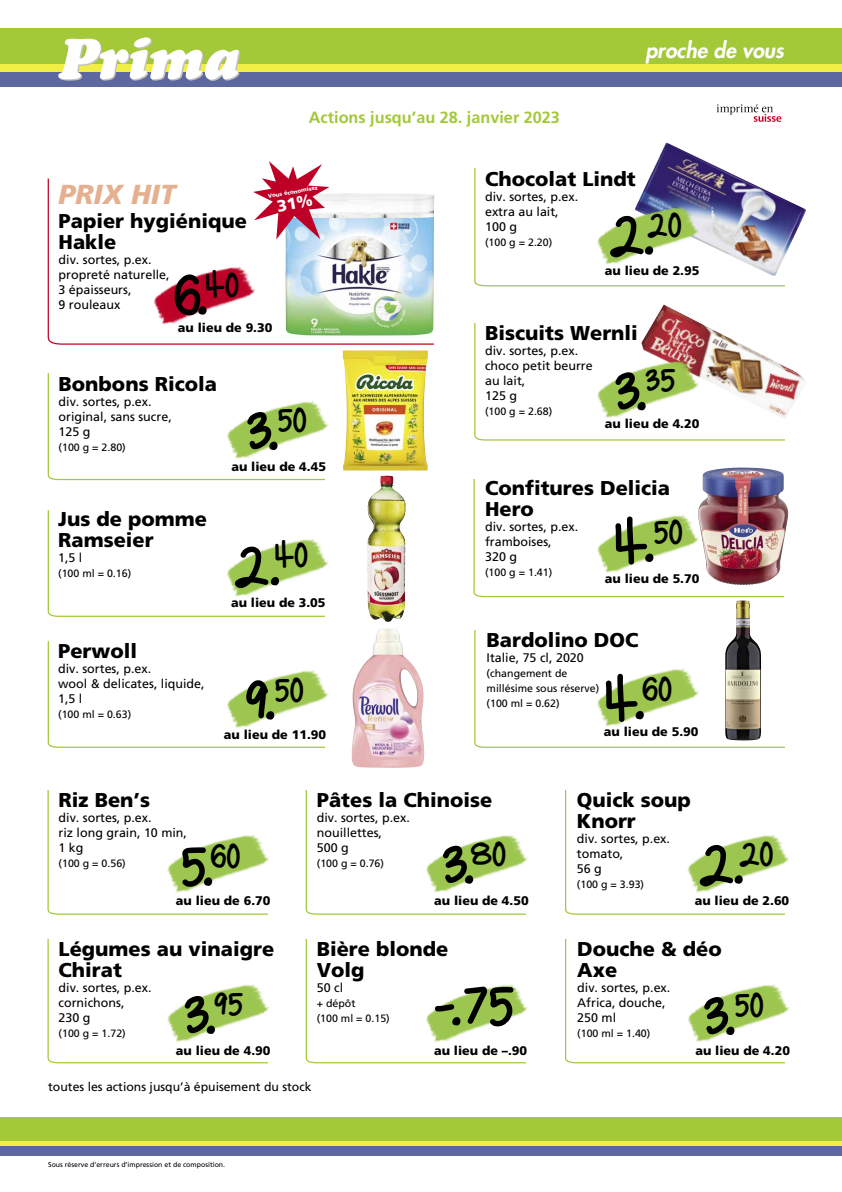
<style>
.page{position:relative;width:842px;height:1192px;background:#fff}
.page>*{position:absolute;margin:0;border:0;box-sizing:border-box;transform-origin:0 0}
.t1{font:italic 56.85px "Cooper Black Std";color:#fff}
.t2{font:55px "Selenes Handwriting 1";color:#000}
.t3{font:italic 900 27.5px "Frutiger LT";color:#e5b08f}
.t4{font:italic 800 21.1px "Futura";color:#fff}
.t5{font:900 20px/21.2px "Frutiger LT";color:#000}
.t6{font:700 16.25px "Frutiger LT";color:#a3c838}
.t7{font:12.5px/15px "Frutiger LT";color:#000}
.t8{font:900 12.5px "Frutiger LT";color:#000}
.t9{font:12.25px "Frutiger LT";color:#000}
.t10{font:10.6px/15px "Frutiger LT";color:#000}
.t11{font:7px "Frutiger LT";color:#000}
.t12{font:900 5.65px "Frutiger LT";color:#fff}
</style>
<div class="page">
<img style="left:351px;top:629px;width:73px;height:139px">
<svg style="left:48px;top:179px;width:386px;height:166px"></svg>
<img style="left:343px;top:350px;width:85px;height:121px">
<img style="left:285px;top:193px;width:149px;height:142px">
<img style="left:653px;top:143px;width:153px;height:112px">
<img style="left:367px;top:476px;width:19px;height:64px">
<img style="left:653px;top:306px;width:152px;height:112px">
<img style="left:702px;top:467px;width:86px;height:73px">
<img style="left:736px;top:600px;width:14px;height:30px">
<svg style="left:48px;top:374px;width:165px;height:106px"></svg>
<svg style="left:47px;top:791px;width:106px;height:124px"></svg>
<svg style="left:47px;top:939px;width:106px;height:124px"></svg>
<svg style="left:48px;top:511px;width:165px;height:106px"></svg>
<svg style="left:48px;top:642px;width:165px;height:106px"></svg>
<div style="left:0;top:1117px;width:842px;height:25px;background:#a3c838"></div>
<hr style="left:0;top:1142px;width:842px;height:4px;background:#f1ef44">
<div style="left:0;top:1146px;width:842px;height:10px;background:#5c689f"></div>
<div style="left:0;top:28px;width:842px;height:37px;background:#a3c838"></div>
<div style="left:0;top:65px;width:842px;height:7px;background:#f1ef44"></div>
<div style="left:0;top:72px;width:842px;height:15px;background:#5c689f"></div>
<svg style="left:59px;top:39px;width:181px;height:42px"></svg>
<img style="left:140px;top:235px;width:131px;height:110px">
<img style="left:213px;top:369px;width:132px;height:112px">
<img style="left:213px;top:539px;width:116px;height:209px">
<img style="left:153px;top:835px;width:116px;height:80px">
<img style="left:153px;top:984px;width:116px;height:80px">
<svg style="left:474px;top:169px;width:311px;height:117px"></svg>
<svg style="left:474px;top:323px;width:311px;height:118px"></svg>
<img style="left:473px;top:480px;width:311px;height:117px">
<svg style="left:474px;top:630px;width:311px;height:118px"></svg>
<img style="left:583px;top:637px;width:132px;height:111px">
<img style="left:583px;top:483px;width:132px;height:115px">
<svg style="left:565px;top:791px;width:109px;height:124px"></svg>
<svg style="left:306px;top:791px;width:106px;height:124px"></svg>
<svg style="left:565px;top:939px;width:109px;height:124px"></svg>
<svg style="left:306px;top:939px;width:106px;height:124px"></svg>
<img style="left:674px;top:835px;width:115px;height:80px">
<img style="left:674px;top:984px;width:116px;height:80px">
<img style="left:412px;top:835px;width:116px;height:80px">
<img style="left:412px;top:984px;width:116px;height:80px">
<img style="left:583px;top:328px;width:132px;height:113px">
<img style="left:583px;top:175px;width:132px;height:131px">
<svg style="left:716px;top:104px;width:65px;height:18px"></svg>
<svg style="left:253px;top:161px;width:76px;height:79px"></svg>
<h1 class="t1" style="left:57px;top:24px;width:188px">Prima</h1>
<h3 class="t3" style="left:58px;top:178px;width:118px">PRIX HIT</h3>
<h3 class="t5" style="left:59px;top:210px;width:190px">Papier hygiénique<br>Hakle</h3>
<p class="t7" style="left:59px;top:252px;width:113px">div. sortes, p.ex. propreté naturelle,<br>3 épaisseurs,<br>9 rouleaux</p>
<h2 class="t2" style="left:175px;top:265px;width:64px">6.<sup>40</sup></h2>
<h3 class="t6" style="left:309px;top:107px;width:253px">Actions jusqu’au 28. janvier 2023</h3>
<h3 class="t4" style="left:645px;top:33px;width:140px">proche de vous</h3>
<p class="t12" style="left:268px;top:193px;width:52px;rotate:-10deg">Vous économisez</p>
<h3 class="t5" style="left:485px;top:168px;width:152px">Chocolat Lindt</h3>
<p class="t7" style="left:485px;top:189px;width:95px">div. sortes, p.ex. extra au lait,<br>100 g</p>
<p class="t10" style="left:485px;top:235px;width:69px">(100 g = 2.20)</p>
<h2 class="t2" style="left:612px;top:205px;width:70px">2.<sup>20</sup></h2>
<p class="t8" style="left:605px;top:263px;width:96px">au lieu de 2.95</p>
<p class="t8" style="left:178px;top:320px;width:96px">au lieu de 9.30</p>
<h3 class="t5" style="left:59px;top:374px;width:160px">Bonbons Ricola</h3>
<p class="t7" style="left:59px;top:395px;width:115px">div. sortes, p.ex. original, sans sucre,<br>125 g</p>
<p class="t10" style="left:59px;top:440px;width:69px">(100 g = 2.80)</p>
<h2 class="t2" style="left:246px;top:401px;width:61px">3.<sup>50</sup></h2>
<p class="t8" style="left:231px;top:459px;width:96px">au lieu de 4.45</p>
<h3 class="t5" style="left:58px;top:508px;width:150px">Jus de pomme<br>Ramseier</h3>
<p class="t7" style="left:58px;top:551px;width:26px">1,5 l</p>
<p class="t10" style="left:58px;top:566px;width:75px">(100 ml = 0.16)</p>
<h3 class="t5" style="left:58px;top:640px;width:80px">Perwoll</h3>
<p class="t7" style="left:58px;top:661px;width:148px">div. sortes, p.ex.<br>wool &amp; delicates, liquide,<br>1,5 l</p>
<p class="t10" style="left:58px;top:707px;width:75px">(100 ml = 0.63)</p>
<h2 class="t2" style="left:237px;top:536px;width:71px">2.<sup>40</sup></h2>
<p class="t8" style="left:231px;top:595px;width:96px">au lieu de 3.05</p>
<h2 class="t2" style="left:245px;top:670px;width:58px">9.<sup>50</sup></h2>
<p class="t8" style="left:224px;top:727px;width:104px">au lieu de 11.90</p>
<h3 class="t5" style="left:485px;top:323px;width:154px">Biscuits Wernli</h3>
<p class="t7" style="left:485px;top:344px;width:109px">div. sortes, p.ex. choco petit beurre au lait,<br>125 g</p>
<p class="t10" style="left:485px;top:404px;width:69px">(100 g = 2.68)</p>
<h2 class="t2" style="left:614px;top:361px;width:62px">3.<sup>35</sup></h2>
<p class="t8" style="left:605px;top:416px;width:96px">au lieu de 4.20</p>
<h3 class="t5" style="left:485px;top:477px;width:187px">Confitures Delicia<br>Hero</h3>
<p class="t7" style="left:485px;top:519px;width:95px">div. sortes, p.ex. framboises,<br>320 g</p>
<p class="t10" style="left:485px;top:565px;width:69px">(100 g = 1.41)</p>
<h2 class="t2" style="left:614px;top:513px;width:68px">4.<sup>50</sup></h2>
<p class="t8" style="left:605px;top:571px;width:96px">au lieu de 5.70</p>
<h3 class="t5" style="left:486px;top:629px;width:153px">Bardolino DOC</h3>
<p class="t7" style="left:486px;top:650px;width:99px">Italie, 75 cl, 2020</p>
<p class="t10" style="left:486px;top:665px;width:114px">(changement de millésime sous réserve) (100 ml = 0.62)</p>
<h2 class="t2" style="left:605px;top:670px;width:67px">4.<sup>60</sup></h2>
<p class="t8" style="left:604px;top:724px;width:96px">au lieu de 5.90</p>
<h3 class="t5" style="left:59px;top:789px;width:93px">Riz Ben’s</h3>
<p class="t7" style="left:59px;top:810px;width:130px">div. sortes, p.ex.<br>riz long grain, 10 min,<br>1 kg</p>
<p class="t10" style="left:59px;top:856px;width:69px">(100 g = 0.56)</p>
<h2 class="t2" style="left:179px;top:837px;width:62px">5.<sup>60</sup></h2>
<p class="t8" style="left:176px;top:893px;width:96px">au lieu de 6.70</p>
<h3 class="t5" style="left:59px;top:938px;width:217px">Légumes au vinaigre<br>Chirat</h3>
<p class="t7" style="left:59px;top:980px;width:95px">div. sortes, p.ex. cornichons,<br>230 g</p>
<p class="t10" style="left:59px;top:1026px;width:69px">(100 g = 1.72)</p>
<h2 class="t2" style="left:183px;top:985px;width:60px">3.<sup>95</sup></h2>
<p class="t8" style="left:176px;top:1043px;width:96px">au lieu de 4.90</p>
<h3 class="t5" style="left:317px;top:789px;width:177px">Pâtes la Chinoise</h3>
<p class="t7" style="left:317px;top:810px;width:95px">div. sortes, p.ex. nouillettes,<br>500 g</p>
<p class="t10" style="left:317px;top:856px;width:69px">(100 g = 0.76)</p>
<h2 class="t2" style="left:441px;top:834px;width:65px">3.<sup>80</sup></h2>
<p class="t8" style="left:434px;top:893px;width:96px">au lieu de 4.50</p>
<h3 class="t5" style="left:317px;top:938px;width:133px">Bière blonde<br>Volg</h3>
<p class="t7" style="left:317px;top:980px;width:28px">50 cl</p>
<p class="t10" style="left:317px;top:996px;width:75px">+ dépôt<br>(100 ml = 0.15)</p>
<h2 class="t2" style="left:438px;top:976px;width:75px">-. 75</h2>
<p class="t8" style="left:434px;top:1043px;width:95px">au lieu de –.90</p>
<p class="t9" style="left:48px;top:1080px;width:265px">toutes les actions jusqu’à épuisement du stock</p>
<p class="t11" style="left:48px;top:1161px;width:178px">Sous réserve d’erreurs d’impression et de composition.</p>
<h3 class="t5" style="left:577px;top:789px;width:115px">Quick soup<br>Knorr</h3>
<p class="t7" style="left:577px;top:831px;width:95px">div. sortes, p.ex. tomato,<br>56 g</p>
<p class="t10" style="left:577px;top:877px;width:69px">(100 g = 3.93)</p>
<h2 class="t2" style="left:701px;top:834px;width:72px">2.<sup>20</sup></h2>
<p class="t8" style="left:695px;top:893px;width:96px">au lieu de 2.60</p>
<h3 class="t5" style="left:577px;top:938px;width:146px">Douche &amp; déo<br>Axe</h3>
<p class="t7" style="left:577px;top:980px;width:95px">div. sortes, p.ex.<br>Africa, douche,<br>250 ml</p>
<p class="t10" style="left:577px;top:1026px;width:75px">(100 ml = 1.40)</p>
<h2 class="t2" style="left:702px;top:986px;width:61px">3.<sup>50</sup></h2>
<p class="t8" style="left:695px;top:1043px;width:96px">au lieu de 4.20</p>
</div>
